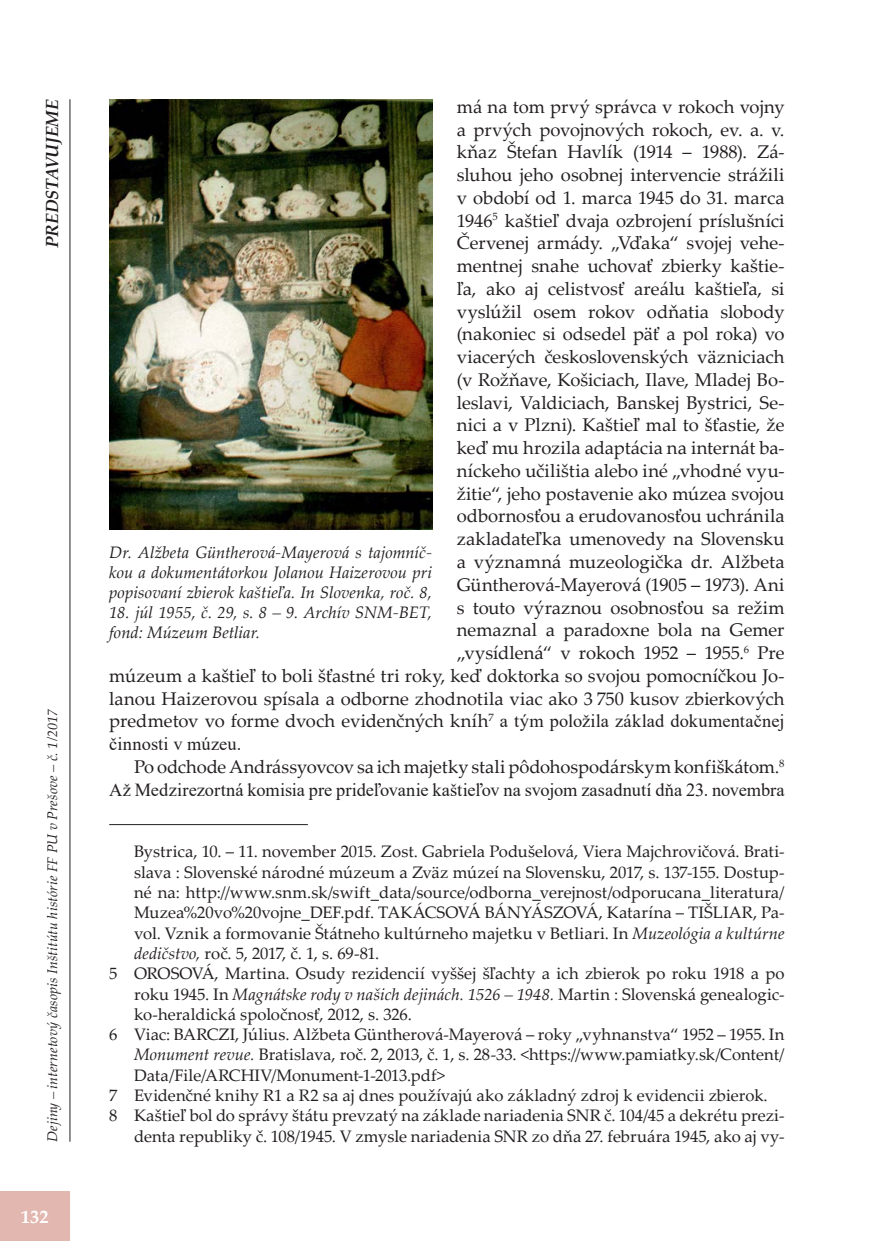
<style>
.page{position:relative;width:874px;height:1241px;background:#fff}
.page>*{position:absolute;margin:0;border:0;box-sizing:border-box;transform-origin:0 0}
.t1{font:18.38px/22.8px "Palatino Linotype";color:#231f20;text-align:right}
.t2{font:18.38px "Times New Roman";color:#231f20}
.t3{font:700 18.38px "Palatino Linotype";color:#fff}
.t4{font:italic 700 17.5px "Palatino Linotype";color:#231f20}
.t5{font:16.62px "Palatino Linotype";color:#231f20}
.t6{font:italic 16.62px/19.9px "Palatino Linotype";color:#231f20;text-align:justify}
.t7{font:16.62px "Palatino Linotype";letter-spacing:-.02em;color:#231f20}
.t8{font:italic 14px "Palatino Linotype";letter-spacing:.01em;color:#231f20}
.s1{font-family:"Times New Roman"}
.s2{font-style:italic}
.s3{font-style:normal}
</style>
<div class="page">
<div style="left:0;top:1191px;width:69px;height:49px;background:#e2b7af"></div>
<hr style="left:69px;top:99px;width:1px;height:1042px;background:#231f20">
<hr style="left:109px;top:824px;width:199px;height:1px;background:#231f20">
<img style="left:109px;top:99px;width:323px;height:430px">
<p class="t4" style="left:40px;top:248px;width:150px;rotate:-90deg">PREDSTAVUJEME</p>
<p class="t1" style="left:109px;top:94px;width:676px">má na tom prvý správca v rokoch vojny<br>a prvých povojnových rokoch, ev. a. v.<br>kňaz Štefan Havlík (1914 – 1988). Zá-<br>sluhou jeho osobnej intervencie strážili<br>v období od 1. marca 1945 do 31. marca<br>1946<sup>5</sup> kaštieľ dvaja ozbrojení príslušníci<br>Červenej armády. „Vďaka“ svojej vehe-<br>mentnej snahe uchovať zbierky kaštie-<br>ľa, ako aj celistvosť areálu kaštieľa, si<br>vyslúžil osem rokov odňatia slobody<br>(nakoniec si odsedel päť a pol roka) vo<br>viacerých československých väzniciach<br>(v Rožňave, Košiciach, Ilave, Mladej Bo-<br>leslavi, Valdiciach, Banskej Bystrici, Se-<br>nici a v Plzni). Kaštieľ mal to šťastie, že<br>keď mu hrozila adaptácia na internát ba-<br>níckeho učilištia alebo iné „vhodné vyu-<br>žitie“, jeho postavenie ako múzea svojou<br>odbornosťou a erudovanosťou uchránila<br>zakladateľka umenovedy na Slovensku<br>a významná muzeologička dr. Alžbeta<br>Güntherová-Mayerová (1905 – 1973). Ani<br>s touto výraznou osobnosťou sa režim<br>nemaznal a paradoxne bola na Gemer<br>„vysídlená“ v rokoch 1952 – 1955.<sup>6</sup> Pre<br>múzeum a kaštieľ to boli šťastné tri roky, keď doktorka so svojou pomocníčkou Jo&shy;lanou Haizerovou spísala a odborne zhodnotila viac ako 3 750 kusov zbierkových predmetov vo forme dvoch evidenčných kníh<sup>7</sup> <span class="s1">a tým položila základ dokumentačnej</span></p>
<p class="t2" style="left:109px;top:731px;width:133px">činnosti v múzeu.</p>
<p class="t1" style="left:134px;top:754px;width:651px">Po odchode Andrássyovcov sa ich majetky stali pôdohospodárskym konfiškátom.<sup>8</sup></p>
<p class="t2" style="left:109px;top:776px;width:676px">Až Medzirezortná komisia pre prideľovanie kaštieľov na svojom zasadnutí dňa 23. novembra</p>
<p class="t6" style="left:109px;top:542px;width:324px">Dr. Alžbeta Güntherová-Mayerová s tajomníč&shy;kou a dokumentátorkou Jolanou Haizerovou pri popisovaní zbierok kaštieľa. In Slovenka, roč. 8,</p>
<p class="t6" style="left:109px;top:601px;width:324px">18. júl 1955, č. 29, s. 8 – 9. Archív SNM-BET, fond: Múzeum Betliar.</p>
<p class="t8" style="left:42px;top:1141px;width:434px;rotate:-90deg">Dejiny – internetový časopis Inštitútu histórie FF PU v Prešove – č. 1/2017</p>
<p class="t5" style="left:134px;top:839px;width:651px">Bystrica, 10. – 11. november 2015. Zost. Gabriela Podušelová, Viera Majchrovičová. Brati-</p>
<p class="t5" style="left:134px;top:860px;width:651px">slava : Slovenské národné múzeum a Zväz múzeí na Slovensku, 2017, s. 137-155. Dostup-</p>
<p class="t5" style="left:134px;top:880px;width:651px">né na: http://www.snm.sk/swift_data/source/odborna_verejnost/odporucana_literatura/</p>
<p class="t5" style="left:134px;top:900px;width:651px">Muzea%20vo%20vojne_DEF.pdf. TAKÁCSOVÁ BÁNYÁSZOVÁ, Katarína – TIŠLIAR, Pa-</p>
<p class="t5" style="left:134px;top:920px;width:651px">vol. Vznik a formovanie Štátneho kultúrneho majetku v Betliari. In <span class="s2">Muzeológia a kultúrne</span></p>
<p class="t7" style="left:134px;top:941px;width:247px"><span class="s2">dedičstvo,</span> roč. 5, 2017, č. 1, s. 69-81.</p>
<p class="t5" style="left:109px;top:961px;width:676px">5 OROSOVÁ, Martina. Osudy rezidencií vyššej šľachty a ich zbierok po roku 1918 a po</p>
<p class="t6" style="left:134px;top:983px;width:651px"><span class="s3">roku 1945. In</span> Magnátske rody v našich dejinách. 1526 – 1948. <span class="s3">Martin : Slovenská genealogic-</span></p>
<p class="t5" style="left:134px;top:1002px;width:279px">ko-heraldická spoločnosť, 2012, s. 326.</p>
<p class="t5" style="left:109px;top:1022px;width:676px">6 Viac: BARCZI, Július. Alžbeta Güntherová-Mayerová – roky „vyhnanstva“ 1952 – 1955. In</p>
<p class="t5" style="left:134px;top:1042px;width:651px"><span class="s2">Monument revue.</span> Bratislava, roč. 2, 2013, č. 1, s. 28-33. &lt;https://www.pamiatky.sk/Content/</p>
<p class="t5" style="left:134px;top:1063px;width:312px">Data/File/ARCHIV/Monument-1-2013.pdf&gt;</p>
<p class="t5" style="left:109px;top:1083px;width:659px">7 Evidenčné knihy R1 a R2 sa aj dnes používajú ako základný zdroj k evidencii zbierok.</p>
<p class="t5" style="left:109px;top:1103px;width:676px">8 Kaštieľ bol do správy štátu prevzatý na základe nariadenia SNR č. 104/45 a dekrétu prezi-</p>
<p class="t5" style="left:134px;top:1123px;width:651px">denta republiky č. 108/1945. V zmysle nariadenia SNR zo dňa 27. februára 1945, ako aj vy-</p>
<p class="t3" style="left:21px;top:1203px;width:29px">132</p>
</div>
